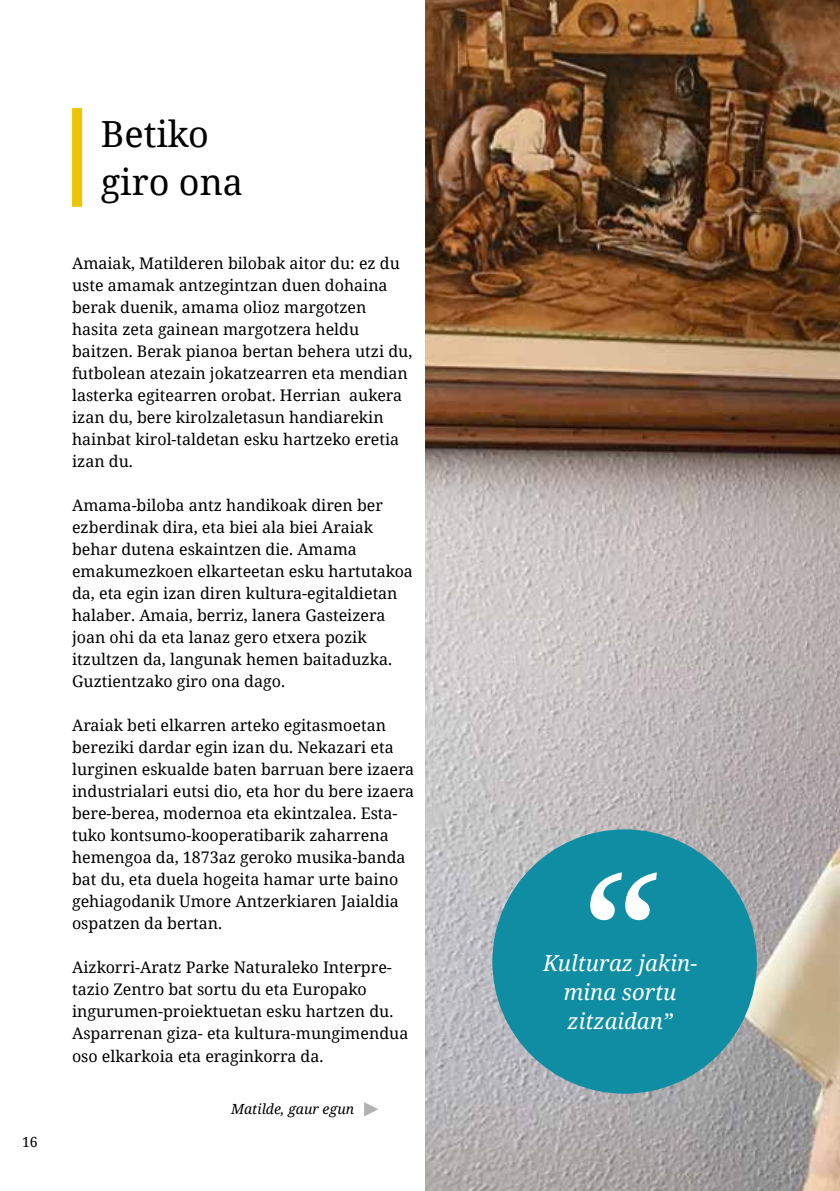
<style>
.page{position:relative;width:840px;height:1191px;background:#fff}
.page>*{position:absolute;margin:0;border:0;box-sizing:border-box;transform-origin:0 0}
.t1{font:italic 174.6px "Noto Serif";color:#fff}
.t2{font:36px/48px "Noto Serif";color:#000}
.t3{font:italic 22px/29.2px "Noto Serif";color:#fff;text-align:center}
.t4{font:16px/22px "Noto Serif";color:#000}
.t5{font:italic 14px "Noto Serif";color:#000}
.t6{font:14px "Noto Serif";color:#000}
</style>
<div class="page">
<img style="left:425px;top:0;width:414px;height:1191px">
<svg style="left:364px;top:1102px;width:14px;height:14px"></svg>
<div style="left:492px;top:829px;width:264px;height:264px;background:#0f8da3;border-radius:50%"></div>
<div style="left:72px;top:108px;width:10px;height:99px;background:#edc500"></div>
<p class="t6" style="left:22px;top:1132px;width:17px">16</p>
<h2 class="t2" style="left:101px;top:108px;width:144px">Betiko giro ona</h2>
<p class="t4" style="left:72px;top:252px;width:341px">Amaiak, Matilderen bilobak aitor du: ez du uste amamak antzegintzan duen dohaina berak duenik, amama olioz margotzen hasita zeta gainean margotzera heldu baitzen. Berak pianoa bertan behera utzi du, futbolean atezain jokatzearren eta mendian lasterka egitearren orobat. Herrian aukera izan du, bere kirolzaletasun handiarekin hainbat kirol-taldetan esku hartzeko eretia izan du.</p>
<p class="t4" style="left:72px;top:494px;width:342px">Amama-biloba antz handikoak diren ber ezberdinak dira, eta biei ala biei Araiak behar dutena eskaintzen die. Amama emakumezkoen elkarteetan esku hartutakoa da, eta egin izan diren kultura-egitaldietan halaber. Amaia, berriz, lanera Gasteizera joan ohi da eta lanaz gero etxera pozik itzultzen da, langunak hemen baitaduzka.<br>Guztientzako giro ona dago.</p>
<p class="t4" style="left:72px;top:714px;width:343px">Araiak beti elkarren arteko egitasmoetan bereziki dardar egin izan du. Nekazari eta lurginen eskualde baten barruan bere izaera industrialari eutsi dio, eta hor du bere izaera bere-berea, modernoa eta ekintzalea. Esta&shy;tuko kontsumo-kooperatibarik zaharrena hemengoa da, 1873az geroko musika-banda bat du, eta duela hogeita hamar urte baino gehiagodanik Umore Antzerkiaren Jaialdia ospatzen da bertan.</p>
<p class="t4" style="left:72px;top:956px;width:337px">Aizkorri-Aratz Parke Naturaleko Interpre&shy;tazio Zentro bat sortu du eta Europako ingurumen-proiektuetan esku hartzen du.<br>Asparrenan giza- eta kultura-mungimendua oso elkarkoia eta eraginkorra da.</p>
<p class="t5" style="left:231px;top:1099px;width:124px">Matilde, gaur egun</p>
<h1 class="t1" style="left:571px;top:814px;width:80px">“</h1>
<h3 class="t3" style="left:542px;top:947px;width:156px">Kulturaz jakin&shy;mina sortu zitzaidan”</h3>
</div>
